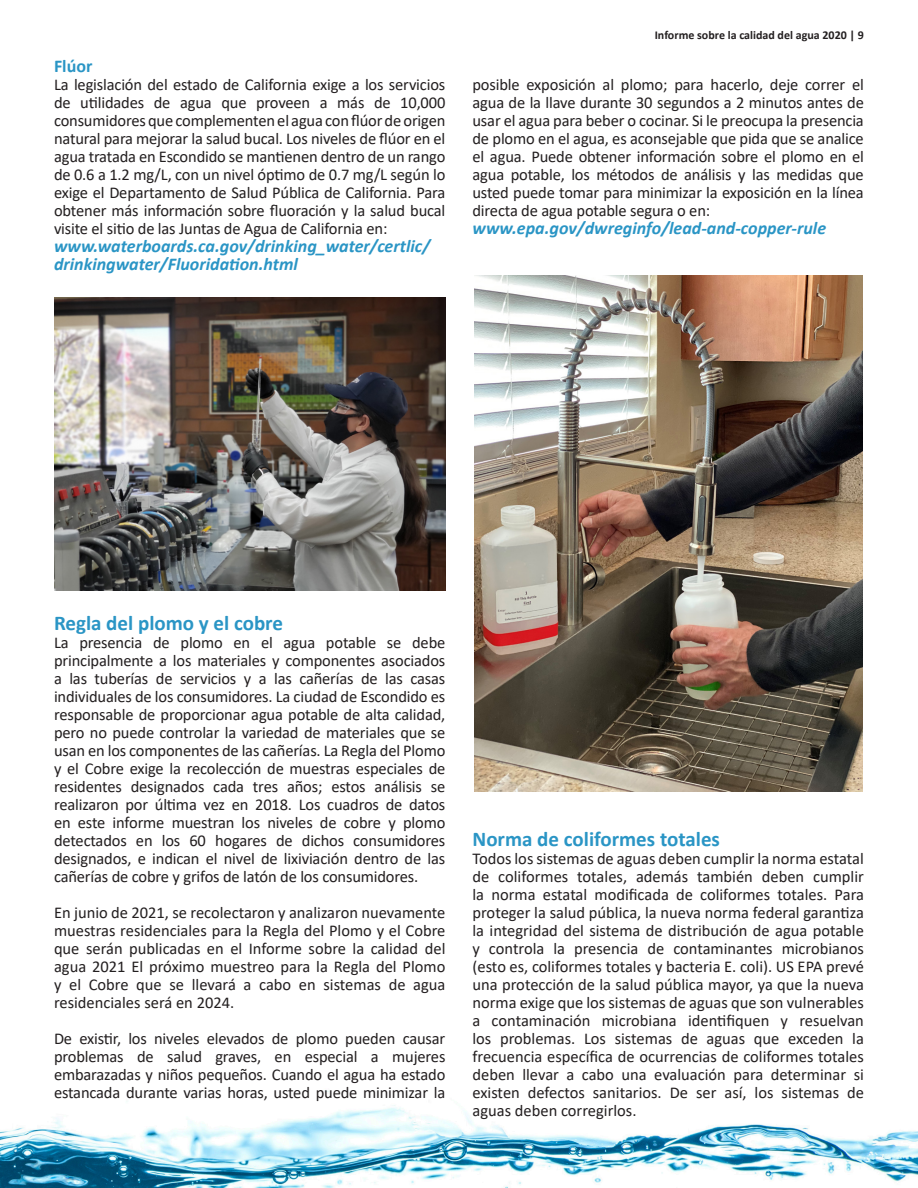
<style>
.page{position:relative;width:918px;height:1188px;background:#fff}
.page>*{position:absolute;margin:0;border:0;box-sizing:border-box;transform-origin:0 0}
.Paragraph_header{font:700 21px "Calibri";color:#2a95c5}
.Paragraph_subheader{font:italic 700 18px/18px "Calibri";color:#2a95c5}
.Paragraph_subheader-2{font:700 18px "Calibri";color:#2a95c5}
.Body_Text{font:16.5px/18px "Calibri";letter-spacing:-.01em;color:#231f20;text-align:justify}
.t1{font:700 12px "Calibri";color:#231f20}
</style>
<div class="page">
<img style="left:0;top:1090px;width:918px;height:98px">
<img style="left:54px;top:297px;width:392px;height:294px">
<img style="left:475px;top:275px;width:387px;height:517px">
<p class="Paragraph_subheader-2" style="left:54px;top:53px;width:40px">Flúor</p>
<p class="Body_Text" style="left:54px;top:75px;width:393px">La legislación del estado de California exige a los servicios de utilidades de agua que proveen a más de 10,000 consumidores que complementen el agua con flúor de origen natural para mejorar la salud bucal. Los niveles de flúor en el agua tratada en Escondido se mantienen dentro de un rango de 0.6 a 1.2 mg/L, con un nivel óptimo de 0.7 mg/L según lo exige el Departamento de Salud Pública de California. Para obtener más información sobre fluoración y la salud bucal visite el sitio de las Juntas de Agua de California en:</p>
<p class="Paragraph_subheader" style="left:54px;top:236px;width:378px">www.waterboards.ca.gov/drinking_water/certlic/ drinkingwater/Fluoridation.html</p>
<p class="t1" style="left:655px;top:27px;width:211px">Informe sobre la calidad del agua 2020 | 9</p>
<p class="Body_Text" style="left:472px;top:75px;width:393px">posible exposición al plomo; para hacerlo, deje correr el agua de la llave durante 30 segundos a 2 minutos antes de usar el agua para beber o cocinar. Si le preocupa la presencia de plomo en el agua, es aconsejable que pida que se analice el agua. Puede obtener información sobre el plomo en el agua potable, los métodos de análisis y las medidas que usted puede tomar para minimizar la exposición en la línea directa de agua potable segura o en:</p>
<p class="Paragraph_subheader" style="left:472px;top:218px;width:355px">www.epa.gov/dwreginfo/lead-and-copper-rule</p>
<p class="Paragraph_header" style="left:54px;top:608px;width:231px">Regla del plomo y el cobre</p>
<p class="Body_Text" style="left:54px;top:633px;width:393px">La presencia de plomo en el agua potable se debe principalmente a los materiales y componentes asociados a las tuberías de servicios y a las cañerías de las casas individuales de los consumidores. La ciudad de Escondido es responsable de proporcionar agua potable de alta calidad, pero no puede controlar la variedad de materiales que se usan en los componentes de las cañerías. La Regla del Plomo y el Cobre exige la recolección de muestras especiales de residentes designados cada tres años; estos análisis se realizaron por última vez en 2018. Los cuadros de datos en este informe muestran los niveles de cobre y plomo detectados en los 60 hogares de dichos consumidores designados, e indican el nivel de lixiviación dentro de las cañerías de cobre y grifos de latón de los consumidores.</p>
<p class="Body_Text" style="left:54px;top:903px;width:393px">En junio de 2021, se recolectaron y analizaron nuevamente muestras residenciales para la Regla del Plomo y el Cobre que serán publicadas en el Informe sobre la calidad del agua 2021 El próximo muestreo para la Regla del Plomo y el Cobre que se llevará a cabo en sistemas de agua residenciales será en 2024.</p>
<p class="Body_Text" style="left:54px;top:1029px;width:393px">De existir, los niveles elevados de plomo pueden causar problemas de salud graves, en especial a mujeres embarazadas y niños pequeños. Cuando el agua ha estado estancada durante varias horas, usted puede minimizar la</p>
<p class="Paragraph_header" style="left:472px;top:824px;width:249px">Norma de coliformes totales</p>
<p class="Body_Text" style="left:472px;top:849px;width:393px">Todos los sistemas de aguas deben cumplir la norma estatal de coliformes totales, además también deben cumplir la norma estatal modificada de coliformes totales. Para proteger la salud pública, la nueva norma federal garantiza la integridad del sistema de distribución de agua potable y controla la presencia de contaminantes microbianos (esto es, coliformes totales y bacteria E. coli). US EPA prevé una protección de la salud pública mayor, ya que la nueva norma exige que los sistemas de aguas que son vulnerables a contaminación microbiana identifiquen y resuelvan los problemas. Los sistemas de aguas que exceden la frecuencia específica de ocurrencias de coliformes totales deben llevar a cabo una evaluación para determinar si existen defectos sanitarios. De ser así, los sistemas de aguas deben corregirlos.</p>
</div>
